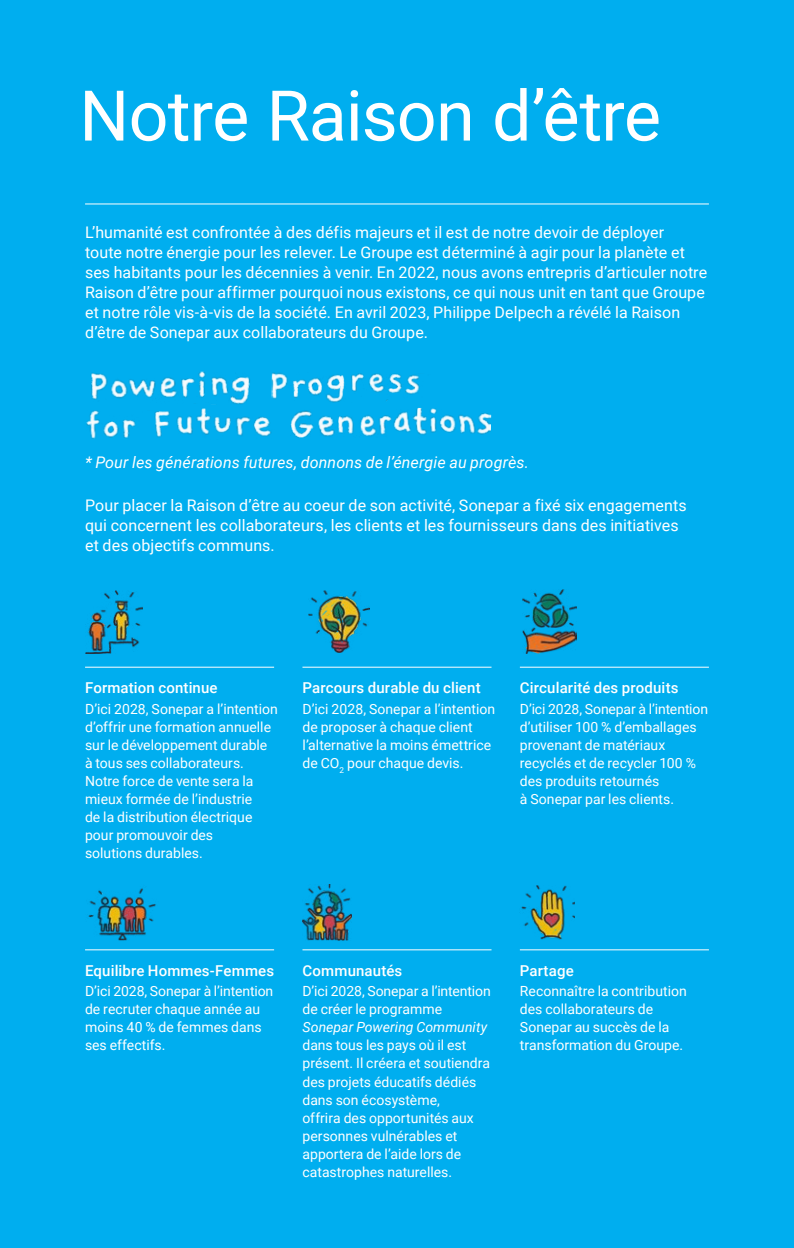
<style>
.page{position:relative;width:794px;height:1248px;background:#fff}
.page>*{position:absolute;margin:0;border:0;box-sizing:border-box;transform-origin:0 0}
.t1{font:70px "Sonepar Roboto";letter-spacing:-.015em;color:#fff}
.t2{font:16px/20px "Sonepar Roboto";letter-spacing:.005em;color:#fff}
.t3{font:italic 16px "Sonepar Roboto";letter-spacing:.005em;color:#fff}
.t4{font:500 15px "Sonepar Roboto";letter-spacing:.01em;color:#fff}
.t5{font:14px/18px "Sonepar Roboto";color:#fff}
.t6{font:italic 14px "Sonepar Roboto";letter-spacing:.005em;color:#fff}
</style>
<div class="page">
<div style="left:0;top:0;width:794px;height:1247px;background:#00aeef"></div>
<img style="left:85px;top:590px;width:57px;height:63px">
<img style="left:308px;top:590px;width:61px;height:63px">
<img style="left:522px;top:590px;width:54px;height:63px">
<img style="left:303px;top:884px;width:49px;height:56px">
<img style="left:88px;top:888px;width:68px;height:52px">
<img style="left:521px;top:885px;width:53px;height:54px">
<img style="left:91px;top:371px;width:159px;height:34px">
<img style="left:271px;top:372px;width:149px;height:31px">
<img style="left:86px;top:408px;width:186px;height:31px">
<img style="left:290px;top:407px;width:201px;height:31px">
<hr style="left:85px;top:204px;width:624px;height:1px;background:#fff">
<hr style="left:85px;top:666px;width:189px;height:1px;background:#fff">
<hr style="left:85px;top:949px;width:189px;height:1px;background:#fff">
<hr style="left:302px;top:666px;width:189px;height:1px;background:#fff">
<hr style="left:302px;top:949px;width:189px;height:1px;background:#fff">
<hr style="left:520px;top:666px;width:189px;height:1px;background:#fff">
<hr style="left:520px;top:949px;width:189px;height:1px;background:#fff">
<h1 class="t1" style="left:79px;top:67px;width:583px">Notre Raison d’être</h1>
<p class="t2" style="left:85px;top:222px;width:623px">L’humanité est confrontée à des défis majeurs et il est de notre devoir de déployer<br>toute notre énergie pour les relever. Le Groupe est déterminé à agir pour la planète et ses habitants pour les décennies à venir. En 2022, nous avons entrepris d’articuler notre Raison d’être pour affirmer pourquoi nous existons, ce qui nous unit en tant que Groupe et notre rôle vis-à-vis de la société. En avril 2023, Philippe Delpech a révélé la Raison d’être de Sonepar aux collaborateurs du Groupe.</p>
<p class="t3" style="left:85px;top:451px;width:445px">* Pour les générations futures, donnons de l’énergie au progrès.</p>
<p class="t2" style="left:85px;top:494px;width:603px">Pour placer la Raison d’être au coeur de son activité, Sonepar a fixé six engagements qui concernent les collaborateurs, les clients et les fournisseurs dans des initiatives et des objectifs communs.</p>
<p class="t4" style="left:85px;top:677px;width:134px">Formation continue</p>
<p class="t5" style="left:85px;top:699px;width:194px">D’ici 2028, Sonepar a l’intention d’offrir une formation annuelle sur le développement durable à tous ses collaborateurs.<br>Notre force de vente sera la mieux formée de l’industrie<br>de la distribution électrique pour promouvoir des<br>solutions durables.</p>
<p class="t4" style="left:302px;top:677px;width:180px">Parcours durable du client</p>
<p class="t5" style="left:302px;top:699px;width:194px">D’ici 2028, Sonepar a l’intention de proposer à chaque client l’alternative la moins émettrice de CO<sub>2</sub> pour chaque devis.</p>
<p class="t4" style="left:520px;top:677px;width:160px">Circularité des produits</p>
<p class="t5" style="left:520px;top:699px;width:190px">D’ici 2028, Sonepar à l’intention d’utiliser 100 % d’emballages provenant de matériaux recyclés et de recycler 100 % des produits retournés<br>à Sonepar par les clients.</p>
<p class="t4" style="left:85px;top:959px;width:190px">Equilibre Hommes-Femmes</p>
<p class="t5" style="left:85px;top:981px;width:190px">D’ici 2028, Sonepar à l’intention de recruter chaque année au moins 40 % de femmes dans ses effectifs.</p>
<p class="t4" style="left:302px;top:959px;width:101px">Communautés</p>
<p class="t5" style="left:302px;top:981px;width:190px">D’ici 2028, Sonepar a l’intention de créer le programme</p>
<p class="t6" style="left:302px;top:1017px;width:186px">Sonepar Powering Community</p>
<p class="t5" style="left:302px;top:1035px;width:189px">dans tous les pays où il est présent. Il créera et soutiendra des projets éducatifs dédiés dans son écosystème,<br>offrira des opportunités aux personnes vulnérables et apportera de l’aide lors de catastrophes naturelles.</p>
<p class="t4" style="left:520px;top:959px;width:55px">Partage</p>
<p class="t5" style="left:520px;top:981px;width:168px">Reconnaître la contribution des collaborateurs de<br>Sonepar au succès de la transformation du Groupe.</p>
</div>
